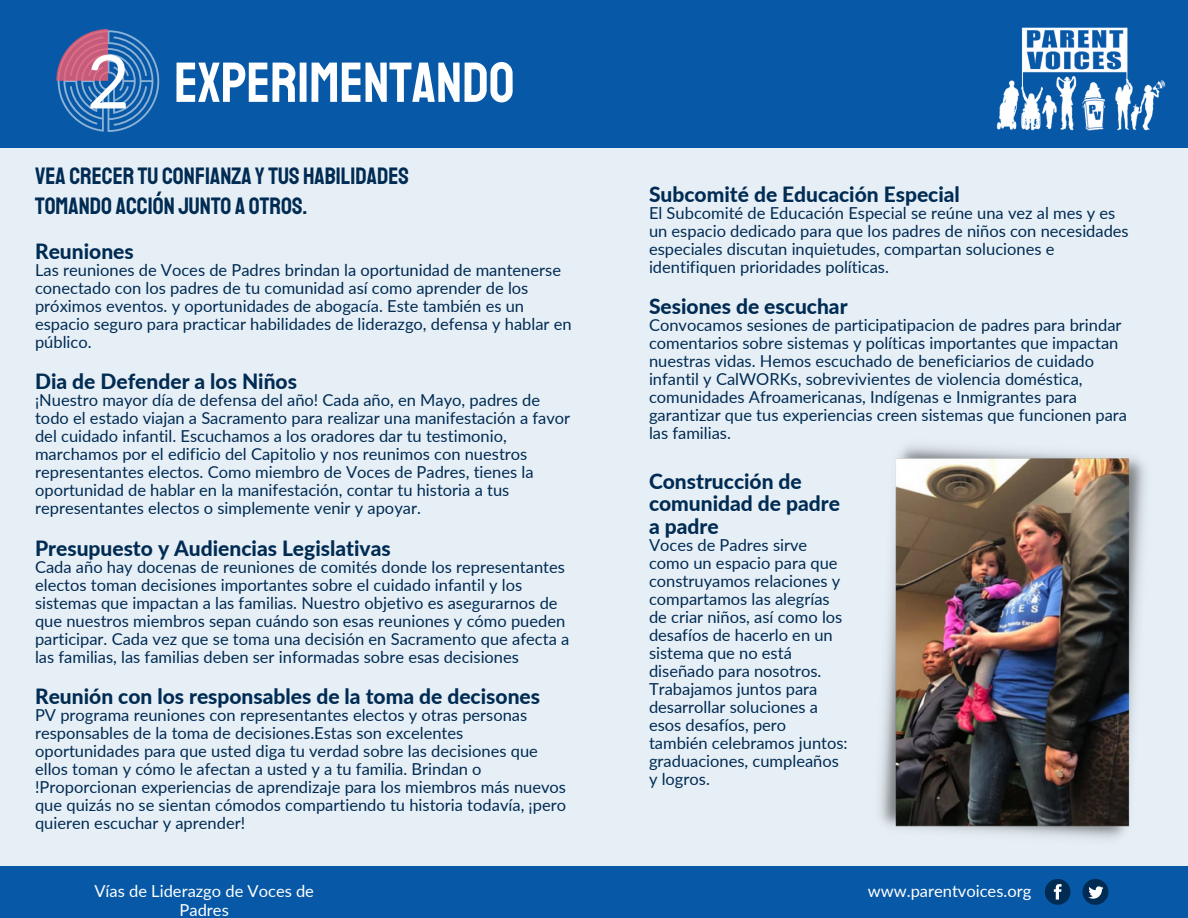
<style>
.page{position:relative;width:1188px;height:918px;background:#fff}
.page>*{position:absolute;margin:0;border:0;box-sizing:border-box;transform-origin:0 0}
.t1{font:74.1px "Lato";color:#fff}
.t2{font:56.4px "Staatliches";color:#fff}
.t3{font:24px "Staatliches";color:#002b53}
.t4{font:800 21px/22.5px "Lato";color:#002b53}
.t5{font:16.5px/18px "Lato";color:#002b53}
.t6{font:16.5px "Lato";color:#fff}
</style>
<div class="page">
<div style="left:0;top:0;width:1188px;height:147px;background:#0759a7"></div>
<img style="left:996px;top:27px;width:170px;height:104px">
<div style="left:0;top:147px;width:1188px;height:771px;background:#e7eff6"></div>
<div style="left:0;top:866px;width:1188px;height:52px;background:#0759a7"></div>
<svg style="left:1083px;top:879px;width:25px;height:26px"></svg>
<svg style="left:1045px;top:879px;width:26px;height:26px"></svg>
<img style="left:879px;top:445px;width:267px;height:394px">
<svg style="left:56px;top:29px;width:103px;height:103px"></svg>
<p class="t1" style="left:87px;top:35px;width:45px">2</p>
<p class="t2" style="left:174px;top:48px;width:342px">EXPERIMENTANDO</p>
<p class="t3" style="left:35px;top:161px;width:375px">VEA CRECER TU CONFIANZA Y TUS HABILIDADES</p>
<p class="t3" style="left:35px;top:192px;width:274px">TOMANDO ACCIÓN JUNTO A OTROS.</p>
<p class="t4" style="left:649px;top:182px;width:312px">Subcomité de Educación Especial</p>
<p class="t5" style="left:649px;top:203px;width:481px">El Subcomité de Educación Especial se reúne una vez al mes y es un espacio dedicado para que los padres de niños con necesidades especiales discutan inquietudes, compartan soluciones e identifiquen prioridades políticas.</p>
<p class="t4" style="left:649px;top:295px;width:200px">Sesiones de escuchar</p>
<p class="t5" style="left:649px;top:316px;width:480px">Convocamos sesiones de participatipacion de padres para brindar comentarios sobre sistemas y políticas importantes que impactan nuestras vidas. Hemos escuchado de beneficiarios de cuidado infantil y CalWORKs, sobrevivientes de violencia doméstica, comunidades Afroamericanas, Indígenas e Inmigrantes para garantizar que tus experiencias creen sistemas que funcionen para las familias.</p>
<p class="t4" style="left:649px;top:469px;width:193px">Construcción de comunidad de padre a padre</p>
<p class="t5" style="left:649px;top:535px;width:200px">Voces de Padres sirve como un espacio para que construyamos relaciones y compartamos las alegrías de criar niños, así como los desafíos de hacerlo en un sistema que no está diseñado para nosotros.<br>Trabajamos juntos para desarrollar soluciones a esos desafíos, pero también celebramos juntos: graduaciones, cumpleaños y logros.</p>
<p class="t4" style="left:35px;top:239px;width:100px">Reuniones</p>
<p class="t5" style="left:35px;top:260px;width:538px">Las reuniones de Voces de Padres brindan la oportunidad de mantenerse conectado con los padres de tu comunidad así como aprender de los próximos eventos. y oportunidades de abogacía. Este también es un espacio seguro para practicar habilidades de liderazgo, defensa y hablar en público.</p>
<p class="t4" style="left:35px;top:370px;width:263px">Dia de Defender a los Niños</p>
<p class="t5" style="left:35px;top:391px;width:537px">¡Nuestro mayor día de defensa del año! Cada año, en Mayo, padres de todo el estado viajan a Sacramento para realizar una manifestación a favor del cuidado infantil. Escuchamos a los oradores dar tu testimonio, marchamos por el edificio del Capitolio y nos reunimos con nuestros representantes electos. Como miembro de Voces de Padres, tienes la oportunidad de hablar en la manifestación, contar tu historia a tus representantes electos o simplemente venir y apoyar.</p>
<p class="t4" style="left:35px;top:536px;width:357px">Presupuesto y Audiencias Legislativas</p>
<p class="t5" style="left:35px;top:557px;width:536px">Cada año hay docenas de reuniones de comités donde los representantes electos toman decisiones importantes sobre el cuidado infantil y los sistemas que impactan a las familias. Nuestro objetivo es asegurarnos de que nuestros miembros sepan cuándo son esas reuniones y cómo pueden participar. Cada vez que se toma una decisión en Sacramento que afecta a las familias, las familias deben ser informadas sobre esas decisiones</p>
<p class="t4" style="left:35px;top:685px;width:507px">Reunión con los responsables de la toma de decisones</p>
<p class="t5" style="left:35px;top:706px;width:533px">PV programa reuniones con representantes electos y otras personas responsables de la toma de decisiones.Estas son excelentes oportunidades para que usted diga tu verdad sobre las decisiones que ellos toman y cómo le afectan a usted y a tu familia. Brindan o !Proporcionan experiencias de aprendizaje para los miembros más nuevos que quizás no se sientan cómodos compartiendo tu historia todavía, ¡pero quieren escuchar y aprender!</p>
<p class="t6" style="left:94px;top:881px;width:221px">Vías de Liderazgo de Voces de</p>
<p class="t6" style="left:868px;top:881px;width:165px">www.parentvoices.org</p>
<p class="t6" style="left:180px;top:900px;width:51px">Padres</p>
</div>
